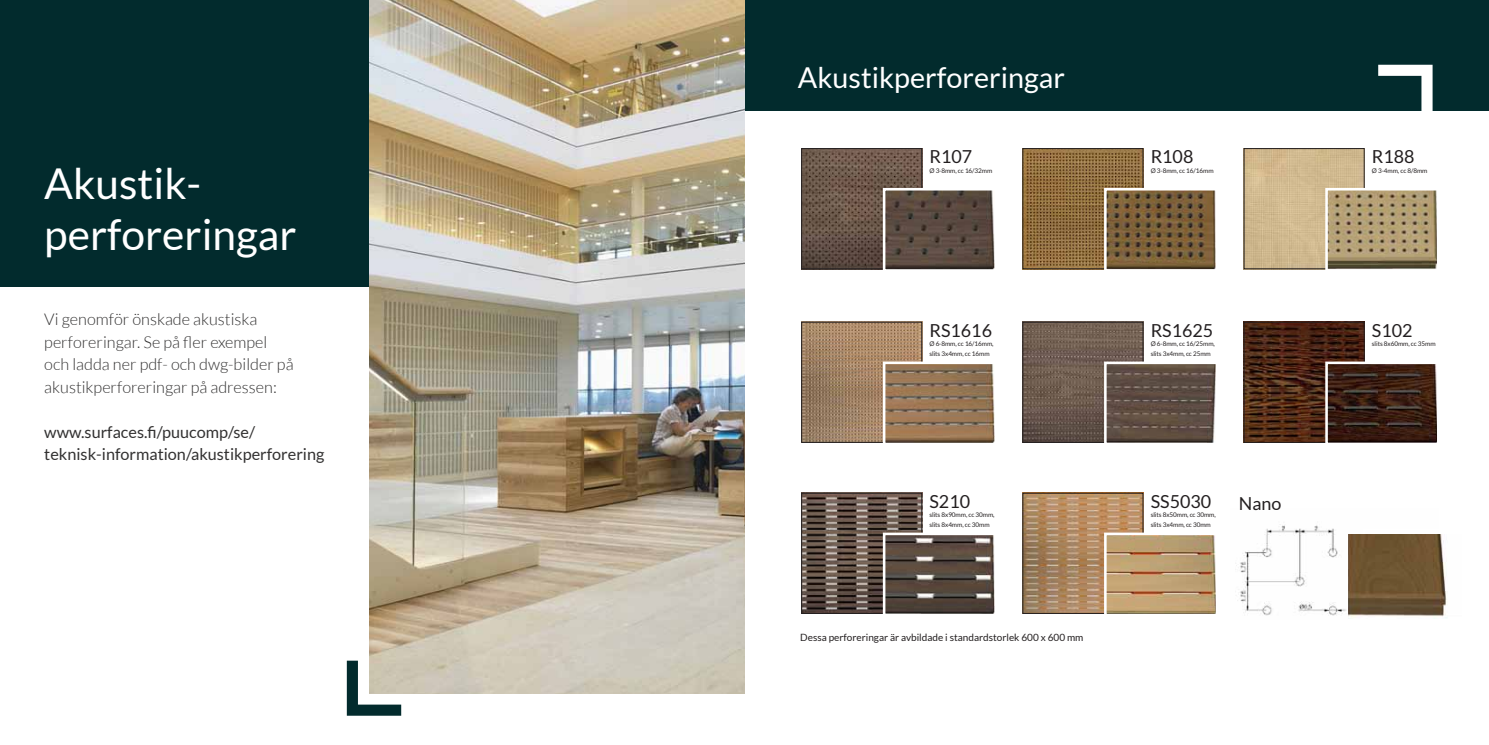
<style>
.page{position:relative;width:1489px;height:745px;background:#fff}
.page>*{position:absolute;margin:0;border:0;box-sizing:border-box;transform-origin:0 0}
.t1{font:42.5px/51px "Lato";color:#fff}
.t2{font:28.75px "Lato";color:#fff}
.t3{font:17.88px "Lato";color:#231f20}
.t4{font:300 16.25px/22.5px "Lato";color:#323131}
.t5{font:16.25px/22.5px "Lato";color:#323131}
.t6{font:10px "Lato";color:#231f20}
.t7{font:6.38px/9.4px "Lato";letter-spacing:-.01em;color:#231f20}
</style>
<div class="page">
<img style="left:1236px;top:524px;width:111px;height:92px">
<div style="left:0;top:0;width:1488px;height:110px;background:#022b2d"></div>
<div style="left:0;top:0;width:450px;height:286px;background:#022b2d"></div>
<img style="left:369px;top:0;width:375px;height:692px">
<svg style="left:1377px;top:65px;width:55px;height:46px"></svg>
<svg style="left:347px;top:660px;width:54px;height:55px"></svg>
<img style="left:803px;top:150px;width:117px;height:117px">
<div style="left:801px;top:148px;width:121px;height:121px;border:1px solid #231f20"></div>
<svg style="left:881px;top:186px;width:114px;height:84px"></svg>
<img style="left:1024px;top:150px;width:117px;height:117px">
<div style="left:1022px;top:148px;width:121px;height:121px;border:1px solid #231f20"></div>
<svg style="left:1102px;top:186px;width:114px;height:84px"></svg>
<img style="left:1245px;top:150px;width:117px;height:117px">
<div style="left:1243px;top:148px;width:121px;height:121px;border:1px solid #231f20"></div>
<svg style="left:1323px;top:186px;width:114px;height:84px"></svg>
<img style="left:803px;top:323px;width:117px;height:117px">
<div style="left:801px;top:321px;width:121px;height:121px;border:1px solid #231f20"></div>
<svg style="left:881px;top:360px;width:114px;height:83px"></svg>
<img style="left:1024px;top:323px;width:117px;height:117px">
<div style="left:1022px;top:321px;width:121px;height:121px;border:1px solid #231f20"></div>
<svg style="left:1102px;top:360px;width:114px;height:83px"></svg>
<img style="left:1245px;top:323px;width:117px;height:117px">
<div style="left:1243px;top:321px;width:121px;height:121px;border:1px solid #231f20"></div>
<svg style="left:1323px;top:360px;width:114px;height:83px"></svg>
<img style="left:803px;top:494px;width:117px;height:117px">
<div style="left:801px;top:492px;width:121px;height:121px;border:1px solid #231f20"></div>
<svg style="left:881px;top:531px;width:114px;height:83px"></svg>
<img style="left:1024px;top:494px;width:117px;height:117px">
<div style="left:1022px;top:492px;width:121px;height:121px;border:1px solid #231f20"></div>
<svg style="left:1102px;top:531px;width:114px;height:83px"></svg>
<img style="left:1348px;top:534px;width:99px;height:84px">
<h1 class="t1" style="left:44px;top:158px;width:254px">Akustik&shy;perforeringar</h1>
<h3 class="t4" style="left:44px;top:308px;width:251px">Vi genomför önskade akustiska perforeringar. Se på fler exempel och ladda ner pdf- och dwg-bilder på akustikperforeringar på adressen:</h3>
<h3 class="t5" style="left:44px;top:420px;width:281px">www.surfaces.fi/puucomp/se/ teknisk-information/akustikperforering</h3>
<h2 class="t2" style="left:798px;top:61px;width:268px">Akustikperforeringar</h2>
<h3 class="t3" style="left:929px;top:147px;width:44px">R107</h3>
<p class="t7" style="left:929px;top:165px;width:64px">Ø 3-8mm, cc 16/32mm</p>
<h3 class="t3" style="left:929px;top:320px;width:64px">RS1616</h3>
<p class="t7" style="left:929px;top:339px;width:66px">Ø 6-8mm, cc 16/16mm, slits 3x4mm, cc 16mm</p>
<h3 class="t3" style="left:929px;top:491px;width:42px">S210</h3>
<p class="t7" style="left:929px;top:510px;width:67px">slits 8x90mm, cc 30mm, slits 8x4mm, cc 30mm</p>
<h3 class="t6" style="left:800px;top:631px;width:285px">Dessa perforeringar är avbildade i standardstorlek 600 x 600 mm</h3>
<h3 class="t3" style="left:1150px;top:147px;width:44px">R108</h3>
<p class="t7" style="left:1150px;top:165px;width:64px">Ø 3-8mm, cc 16/16mm</p>
<h3 class="t3" style="left:1150px;top:320px;width:64px">RS1625</h3>
<p class="t7" style="left:1150px;top:339px;width:66px">Ø 6-8mm, cc 16/25mm, slits 3x4mm, cc 25mm</p>
<h3 class="t3" style="left:1150px;top:491px;width:62px">SS5030</h3>
<p class="t7" style="left:1150px;top:510px;width:67px">slits 8x50mm, cc 30mm, slits 3x4mm, cc 30mm</p>
<h3 class="t3" style="left:1238px;top:493px;width:44px">Nano</h3>
<h3 class="t3" style="left:1371px;top:147px;width:44px">R188</h3>
<p class="t7" style="left:1371px;top:165px;width:57px">Ø 3-4mm, cc 8/8mm</p>
<h3 class="t3" style="left:1371px;top:320px;width:42px">S102</h3>
<p class="t7" style="left:1371px;top:339px;width:65px">slits 8x60mm, cc 35mm</p>
</div>
